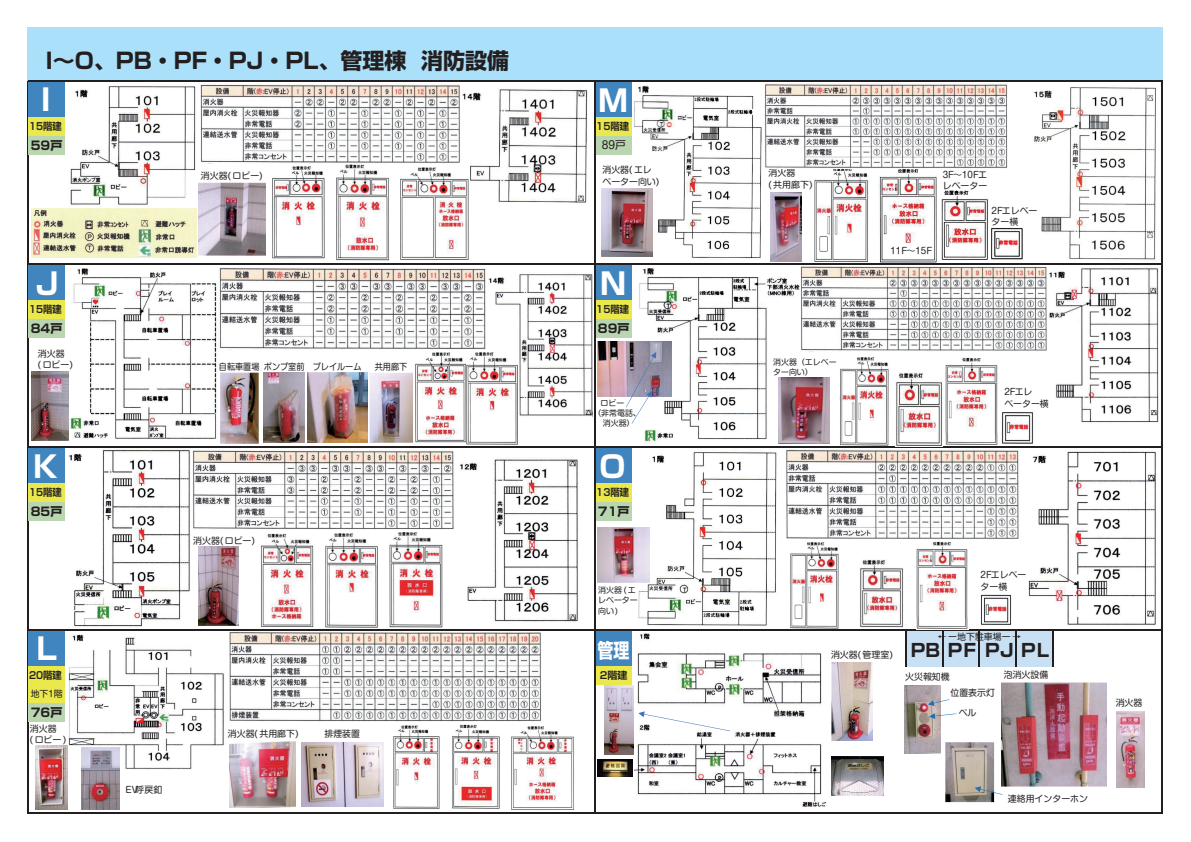
<style>
.page{position:relative;width:1191px;height:842px;background:#fff}
.page>*{position:absolute;margin:0;border:0;box-sizing:border-box;transform-origin:0 0}
.t1{font:700 30px "Shin Go Pro";color:#fff}
.t2{font:700 22px "Shin Go Pro";color:#231f20}
.t3{font:700 20px "Shin Go Pro";color:#fff;scale:.8 1}
.t4{font:700 17.9px "Shin Go Pro";letter-spacing:-.18em;color:#231f20}
.t5{font:700 12px "Shin Go Pro";color:#231f20}
.t6{font:10.9px "Shin M Go Pro";color:#231f20}
.t7{font:700 10px "Shin Go Pro De";color:#231f20;scale:.93 1}
.t8{font:700 10px "Shin Go Pro De";color:#231f20}
.t9{font:8.9px/11.5px "Shin M Go Pro";color:#231f20}
.t10{font:8.9px "Shin M Go Pro";color:#231f20;scale:.91 1}
.t11{font:7.9px/10.2px "Shin M Go Pro";color:#231f20}
</style>
<div class="page">
<div style="left:27px;top:27px;width:1135px;height:54px;background:#aae0f9"></div>
<hr style="left:1161px;top:81px;width:1px;height:732px;background:#231f20">
<hr style="left:27px;top:81px;width:1px;height:732px;background:#231f20">
<div style="left:28px;top:81px;width:37px;height:37px;background:#4185be"></div>
<div style="left:595px;top:81px;width:37px;height:37px;background:#4185be"></div>
<div style="left:28px;top:118px;width:37px;height:18px;background:#eae84d"></div>
<div style="left:595px;top:118px;width:37px;height:18px;background:#eae84d"></div>
<div style="left:28px;top:136px;width:37px;height:18px;background:#b9d6b0"></div>
<div style="left:595px;top:136px;width:37px;height:18px;background:#b9d6b0"></div>
<div style="left:28px;top:264px;width:37px;height:37px;background:#4185be"></div>
<div style="left:595px;top:264px;width:37px;height:37px;background:#4185be"></div>
<div style="left:28px;top:300px;width:37px;height:19px;background:#eae84d"></div>
<div style="left:595px;top:300px;width:37px;height:19px;background:#eae84d"></div>
<div style="left:28px;top:319px;width:37px;height:18px;background:#b9d6b0"></div>
<div style="left:595px;top:319px;width:37px;height:18px;background:#b9d6b0"></div>
<div style="left:28px;top:447px;width:37px;height:37px;background:#4185be"></div>
<div style="left:595px;top:447px;width:37px;height:37px;background:#4185be"></div>
<div style="left:28px;top:483px;width:37px;height:19px;background:#eae84d"></div>
<div style="left:595px;top:483px;width:37px;height:19px;background:#eae84d"></div>
<div style="left:28px;top:502px;width:37px;height:18px;background:#b9d6b0"></div>
<div style="left:595px;top:502px;width:37px;height:18px;background:#b9d6b0"></div>
<div style="left:28px;top:630px;width:37px;height:36px;background:#4185be"></div>
<div style="left:595px;top:630px;width:37px;height:36px;background:#4185be"></div>
<div style="left:906px;top:630px;width:146px;height:36px;background:#c7e0f3"></div>
<div style="left:28px;top:666px;width:37px;height:19px;background:#eae84d"></div>
<div style="left:595px;top:666px;width:37px;height:19px;background:#eae84d"></div>
<div style="left:28px;top:685px;width:37px;height:18px;background:#eae84d"></div>
<div style="left:28px;top:703px;width:37px;height:18px;background:#b9d6b0"></div>
<hr style="left:595px;top:82px;width:1px;height:731px;background:#231f20">
<hr style="left:905px;top:630px;width:1px;height:36px;background:#231f20">
<hr style="left:942px;top:630px;width:1px;height:36px;background:#231f20">
<hr style="left:979px;top:630px;width:1px;height:36px;background:#231f20">
<hr style="left:1015px;top:630px;width:1px;height:36px;background:#231f20">
<hr style="left:1052px;top:630px;width:1px;height:36px;background:#231f20">
<hr style="left:28px;top:81px;width:1134px;height:1px;background:#231f20">
<hr style="left:28px;top:263px;width:1134px;height:1px;background:#231f20">
<hr style="left:28px;top:446px;width:1134px;height:1px;background:#231f20">
<hr style="left:28px;top:629px;width:1134px;height:1px;background:#231f20">
<hr style="left:28px;top:812px;width:1134px;height:1px;background:#231f20">
<img style="left:637px;top:450px;width:140px;height:176px">
<img style="left:68px;top:634px;width:156px;height:136px">
<img style="left:70px;top:85px;width:126px;height:120px">
<img style="left:67px;top:269px;width:150px;height:172px">
<img style="left:69px;top:448px;width:121px;height:179px">
<img style="left:639px;top:266px;width:164px;height:177px">
<img style="left:635px;top:633px;width:191px;height:174px">
<img style="left:941px;top:191px;width:47px;height:69px">
<img style="left:991px;top:227px;width:32px;height:33px">
<img style="left:878px;top:169px;width:59px;height:93px">
<img style="left:633px;top:86px;width:129px;height:174px">
<img style="left:945px;top:742px;width:49px;height:60px">
<img style="left:832px;top:757px;width:51px;height:39px">
<img style="left:598px;top:759px;width:35px;height:17px">
<svg style="left:638px;top:711px;width:92px;height:20px"></svg>
<img style="left:1001px;top:682px;width:105px;height:104px">
<svg style="left:974px;top:786px;width:28px;height:9px"></svg>
<img style="left:778px;top:377px;width:51px;height:67px">
<img style="left:598px;top:341px;width:73px;height:55px">
<img style="left:198px;top:183px;width:67px;height:72px">
<img style="left:273px;top:167px;width:52px;height:92px">
<img style="left:336px;top:165px;width:53px;height:95px">
<img style="left:220px;top:373px;width:39px;height:71px">
<img style="left:264px;top:373px;width:40px;height:70px">
<img style="left:307px;top:373px;width:60px;height:69px">
<img style="left:370px;top:373px;width:43px;height:70px">
<img style="left:415px;top:352px;width:51px;height:91px">
<img style="left:198px;top:546px;width:41px;height:80px">
<img style="left:325px;top:534px;width:53px;height:94px">
<img style="left:389px;top:533px;width:53px;height:94px">
<img style="left:260px;top:534px;width:54px;height:93px">
<img style="left:35px;top:745px;width:32px;height:64px">
<img style="left:229px;top:741px;width:67px;height:66px">
<img style="left:301px;top:742px;width:83px;height:64px">
<img style="left:81px;top:747px;width:38px;height:62px">
<img style="left:393px;top:725px;width:47px;height:84px">
<img style="left:453px;top:725px;width:47px;height:83px">
<img style="left:511px;top:726px;width:63px;height:84px">
<img style="left:601px;top:188px;width:51px;height:69px">
<img style="left:771px;top:192px;width:31px;height:70px">
<img style="left:839px;top:357px;width:50px;height:88px">
<img style="left:896px;top:373px;width:46px;height:73px">
<img style="left:945px;top:358px;width:53px;height:87px">
<img style="left:597px;top:527px;width:52px;height:55px">
<img style="left:789px;top:543px;width:50px;height:86px">
<img style="left:860px;top:559px;width:43px;height:68px">
<img style="left:980px;top:594px;width:32px;height:31px">
<img style="left:462px;top:89px;width:126px;height:114px">
<img style="left:400px;top:168px;width:69px;height:92px">
<img style="left:488px;top:274px;width:104px;height:142px">
<img style="left:459px;top:458px;width:119px;height:164px">
<img style="left:814px;top:169px;width:54px;height:94px">
<img style="left:1033px;top:87px;width:123px;height:173px">
<img style="left:1049px;top:267px;width:110px;height:156px">
<img style="left:1001px;top:412px;width:33px;height:32px">
<img style="left:1028px;top:450px;width:128px;height:175px">
<img style="left:467px;top:353px;width:52px;height:92px">
<img style="left:32px;top:371px;width:37px;height:69px">
<img style="left:916px;top:541px;width:52px;height:88px">
<img style="left:32px;top:208px;width:165px;height:50px">
<img style="left:200px;top:85px;width:260px;height:79px">
<img style="left:218px;top:268px;width:268px;height:81px">
<img style="left:192px;top:450px;width:262px;height:80px">
<img style="left:229px;top:632px;width:312px;height:89px">
<img style="left:765px;top:84px;width:242px;height:84px">
<img style="left:800px;top:267px;width:247px;height:85px">
<img style="left:786px;top:450px;width:233px;height:89px">
<img style="left:1116px;top:711px;width:28px;height:76px">
<img style="left:904px;top:685px;width:37px;height:68px">
<svg style="left:928px;top:699px;width:21px;height:7px"></svg>
<svg style="left:929px;top:713px;width:27px;height:6px"></svg>
<svg style="left:626px;top:352px;width:30px;height:72px"></svg>
<img style="left:604px;top:686px;width:30px;height:68px">
<img style="left:831px;top:663px;width:41px;height:77px">
<h2 class="t2" style="left:46px;top:43px;width:465px">I～O、PB・PF・PJ・PL、管理棟 消防設備</h2>
<h1 class="t1" style="left:31px;top:76px;width:31px">Ｉ</h1>
<h1 class="t1" style="left:598px;top:76px;width:31px">Ｍ</h1>
<p class="t7" style="left:29px;top:118px;width:37px">15階建</p>
<h3 class="t5" style="left:31px;top:136px;width:33px">59戸</h3>
<p class="t7" style="left:596px;top:118px;width:37px">15階建</p>
<p class="t6" style="left:602px;top:136px;width:26px">89戸</p>
<p class="t9" style="left:201px;top:168px;width:63px">消火器(ロビー)</p>
<p class="t9" style="left:602px;top:163px;width:58px">消火器(エレベーター向い)</p>
<p class="t9" style="left:768px;top:166px;width:45px">消火器<br>(共用廊下)</p>
<p class="t9" style="left:942px;top:167px;width:46px">3F～10Fエレベーター</p>
<p class="t9" style="left:991px;top:203px;width:47px">2Fエレベーター横</p>
<p class="t9" style="left:890px;top:243px;width:43px">11F～15F</p>
<h1 class="t1" style="left:33px;top:259px;width:31px">Ｊ</h1>
<h1 class="t1" style="left:598px;top:259px;width:31px">Ｎ</h1>
<p class="t7" style="left:29px;top:301px;width:37px">15階建</p>
<h3 class="t5" style="left:31px;top:319px;width:33px">84戸</h3>
<p class="t7" style="left:596px;top:301px;width:37px">15階建</p>
<h3 class="t5" style="left:598px;top:319px;width:33px">89戸</h3>
<p class="t9" style="left:38px;top:347px;width:37px">消火器<br>(ロビー)</p>
<p class="t10" style="left:219px;top:359px;width:158px">自転車置場ポンプ室前 プレイルーム</p>
<p class="t10" style="left:375px;top:359px;width:37px">共用廊下</p>
<p class="t11" style="left:773px;top:356px;width:65px">消火器（エレベーター向い）</p>
<p class="t11" style="left:600px;top:397px;width:25px">ロビー</p>
<p class="t11" style="left:603px;top:417px;width:33px">消火器）</p>
<p class="t11" style="left:593px;top:407px;width:49px">（非常電話、</p>
<p class="t9" style="left:1004px;top:385px;width:46px">2Fエレ<br>ベーター横</p>
<h1 class="t1" style="left:31px;top:442px;width:31px">Ｋ</h1>
<h1 class="t1" style="left:597px;top:442px;width:31px">Ｏ</h1>
<p class="t7" style="left:29px;top:484px;width:37px">15階建</p>
<h3 class="t5" style="left:31px;top:502px;width:33px">85戸</h3>
<p class="t7" style="left:596px;top:484px;width:37px">13階建</p>
<h3 class="t5" style="left:598px;top:502px;width:33px">71戸</h3>
<p class="t9" style="left:193px;top:534px;width:63px">消火器(ロビー)</p>
<p class="t9" style="left:980px;top:568px;width:47px">2Fエレベー</p>
<p class="t11" style="left:598px;top:584px;width:39px">消火器 (エ</p>
<p class="t9" style="left:980px;top:579px;width:28px">ター横</p>
<p class="t11" style="left:598px;top:594px;width:41px">レベーター向い)</p>
<p class="t9" style="left:938px;top:629px;width:85px">← ー地下駐車場ー→</p>
<h1 class="t1" style="left:32px;top:625px;width:31px">Ｌ</h1>
<h3 class="t4" style="left:909px;top:636px;width:144px">ＰＢＰＦＰＪＰＬ</h3>
<h3 class="t3" style="left:597px;top:634px;width:41px">管理</h3>
<p class="t9" style="left:831px;top:648px;width:63px">消火器(管理室)</p>
<p class="t7" style="left:29px;top:667px;width:37px">20階建</p>
<p class="t9" style="left:31px;top:686px;width:33px">地下1階</p>
<h3 class="t5" style="left:31px;top:703px;width:33px">76戸</h3>
<p class="t9" style="left:30px;top:722px;width:38px">消火器<br>(ロビー)</p>
<p class="t9" style="left:228px;top:727px;width:72px">消火器(共用廊下)</p>
<p class="t9" style="left:324px;top:726px;width:37px">排煙装置</p>
<p class="t9" style="left:126px;top:783px;width:38px">EV呼戻釦</p>
<p class="t8" style="left:600px;top:667px;width:29px">2階建</p>
<p class="t9" style="left:905px;top:669px;width:46px">火災報知機</p>
<p class="t9" style="left:1003px;top:668px;width:46px">泡消火設備</p>
<p class="t9" style="left:950px;top:686px;width:46px">位置表示灯</p>
<p class="t9" style="left:958px;top:705px;width:19px">ベル</p>
<p class="t9" style="left:1008px;top:791px;width:82px">連絡用インターホン</p>
<p class="t9" style="left:1115px;top:695px;width:28px">消火器</p>
</div>
